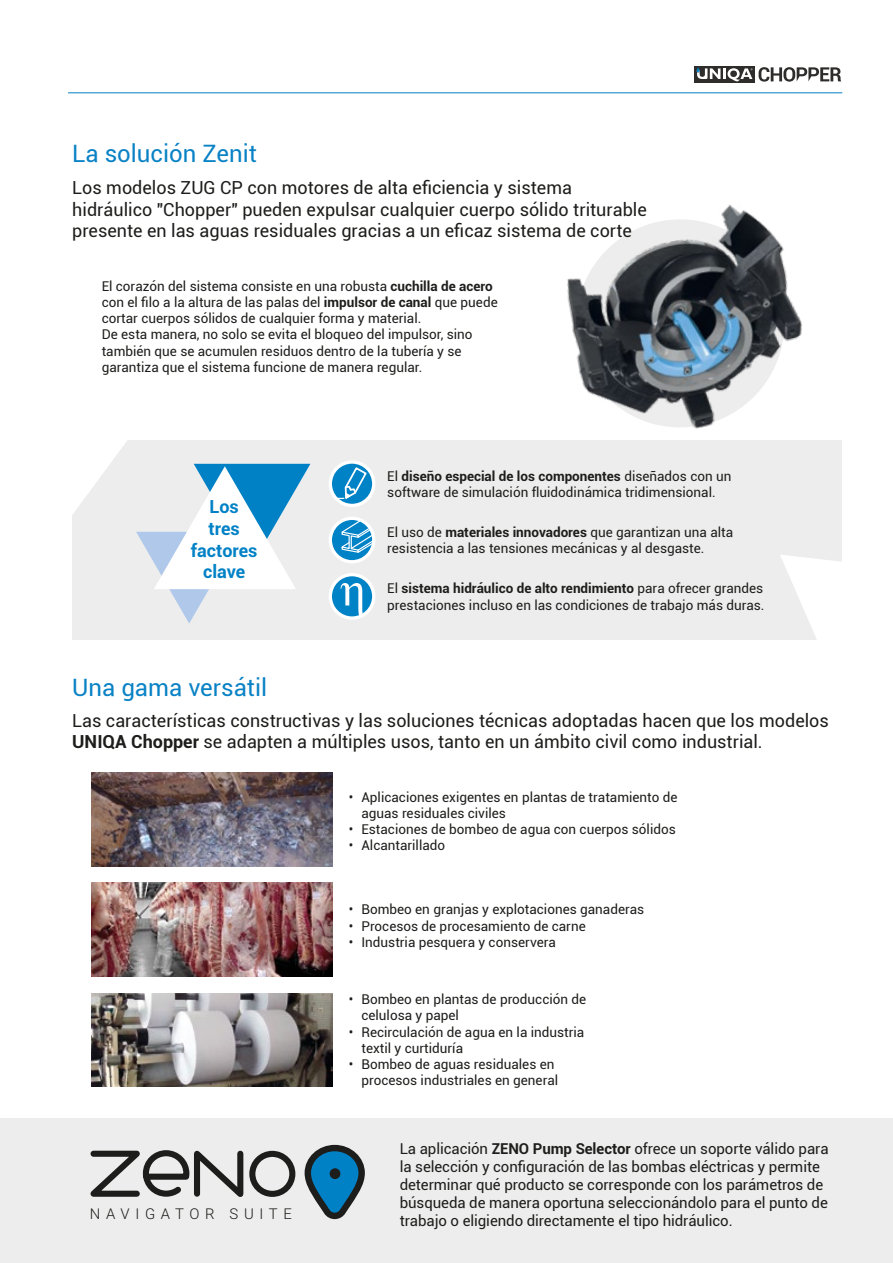
<style>
.page{position:relative;width:893px;height:1263px;background:#fff}
.page>*{position:absolute;margin:0;border:0;box-sizing:border-box;transform-origin:0 0}
.t1{font:24px "Roboto";color:#0982c5}
.t2{font:18px/21.6px "Roboto";color:#1d1d1b}
.t3{font:700 18px "Roboto";color:#0081c6}
.t4{font:15px/18px "Roboto";letter-spacing:-.005em;color:#1d1d1b}
.t5{font:300 14.85px "Roboto";letter-spacing:.38em;color:#1d1d1b}
.t6{font:13.5px/16.2px "Roboto";color:#1d1d1b}
.s1{font-weight:700}
</style>
<div class="page">
<div style="left:0;top:1118px;width:893px;height:145px;background:#ededed"></div>
<hr style="left:68px;top:92px;width:774px;height:1px;background:#0081c6">
<div style="left:694px;top:66px;width:60px;height:16px;background:#2e2d2c"></div>
<svg style="left:697px;top:67px;width:55px;height:14px"></svg>
<svg style="left:759px;top:67px;width:82px;height:15px"></svg>
<div style="left:72px;top:440px;width:770px;height:199px;background:#ededed"></div>
<svg style="left:780px;top:555px;width:62px;height:85px"></svg>
<img style="left:567px;top:204px;width:235px;height:225px">
<img style="left:91px;top:883px;width:242px;height:93px">
<img style="left:91px;top:773px;width:242px;height:93px">
<img style="left:91px;top:993px;width:242px;height:93px">
<div style="left:329px;top:460px;width:46px;height:47px;background:#fff;border-radius:50%"></div>
<div style="left:332px;top:464px;width:40px;height:40px;background:#0082c7;border-radius:50%"></div>
<svg style="left:337px;top:466px;width:31px;height:35px"></svg>
<div style="left:329px;top:517px;width:46px;height:46px;background:#fff;border-radius:50%"></div>
<div style="left:332px;top:520px;width:40px;height:40px;background:#0082c7;border-radius:50%"></div>
<svg style="left:341px;top:519px;width:33px;height:35px"></svg>
<div style="left:329px;top:573px;width:46px;height:47px;background:#fff;border-radius:50%"></div>
<div style="left:332px;top:576px;width:40px;height:40px;background:#0082c7;border-radius:50%"></div>
<svg style="left:341px;top:583px;width:22px;height:33px"></svg>
<svg style="left:304px;top:1144px;width:61px;height:76px"></svg>
<div style="left:330px;top:1168px;width:10px;height:11px;background:#1d1d1b;border-radius:50%"></div>
<svg style="left:90px;top:1150px;width:154px;height:47px"></svg>
<div style="left:249px;top:1151px;width:46px;height:46px;border:6px solid #1d1d1b;border-radius:50%"></div>
<svg style="left:72px;top:440px;width:238px;height:183px"></svg>
<p class="t1" style="left:72px;top:137px;width:186px">La solución Zenit</p>
<p class="t2" style="left:72px;top:176px;width:576px">Los modelos ZUG CP con motores de alta eficiencia y sistema hidráulico "Chopper" pueden expulsar cualquier cuerpo sólido triturable presente en las aguas residuales gracias a un eficaz sistema de corte</p>
<p class="t6" style="left:102px;top:277px;width:398px">El corazón del sistema consiste en una robusta <span class="s1">cuchilla de acero </span>con el filo a la altura de las palas del <span class="s1">impulsor de canal</span> que puede cortar cuerpos sólidos de cualquier forma y material.</p>
<p class="t6" style="left:102px;top:326px;width:372px">De esta manera, no solo se evita el bloqueo del impulsor, sino también que se acumulen residuos dentro de la tubería y se garantiza que el sistema funcione de manera regular.</p>
<p class="t3" style="left:209px;top:494px;width:31px">Los</p>
<p class="t3" style="left:209px;top:516px;width:33px">tres</p>
<p class="t3" style="left:191px;top:537px;width:68px">factores</p>
<p class="t3" style="left:203px;top:559px;width:44px">clave</p>
<p class="t1" style="left:72px;top:671px;width:196px">Una gama versátil</p>
<p class="t6" style="left:387px;top:467px;width:346px">El <span class="s1">diseño especial de los componentes</span> diseñados con un software de simulación fluidodinámica tridimensional.</p>
<p class="t6" style="left:387px;top:524px;width:347px">El uso de <span class="s1">materiales innovadores</span> que garantizan una alta resistencia a las tensiones mecánicas y al desgaste.</p>
<p class="t6" style="left:387px;top:580px;width:379px">El <span class="s1">sistema hidráulico de alto rendimiento</span> para ofrecer grandes prestaciones incluso en las condiciones de trabajo más duras.</p>
<p class="t2" style="left:72px;top:709px;width:758px">Las características constructivas y las soluciones técnicas adoptadas hacen que los modelos<br><span class="s1">UNIQA Chopper</span> se adapten a múltiples usos, tanto en un ámbito civil como industrial.</p>
<p class="t6" style="left:361px;top:788px;width:318px;text-indent:-13px">• Aplicaciones exigentes en plantas de tratamiento de aguas residuales civiles</p>
<p class="t6" style="left:349px;top:821px;width:329px">• Estaciones de bombeo de agua con cuerpos sólidos</p>
<p class="t6" style="left:349px;top:837px;width:98px">• Alcantarillado</p>
<p class="t6" style="left:349px;top:901px;width:297px">• Bombeo en granjas y explotaciones ganaderas</p>
<p class="t6" style="left:349px;top:917px;width:239px">• Procesos de procesamiento de carne</p>
<p class="t6" style="left:349px;top:933px;width:209px">• Industria pesquera y conservera</p>
<p class="t5" style="left:90px;top:1203px;width:203px">NAVIGATOR SUITE</p>
<p class="t6" style="left:361px;top:991px;width:226px;text-indent:-13px">• Bombeo en plantas de producción de celulosa y papel</p>
<p class="t6" style="left:361px;top:1023px;width:224px;text-indent:-13px">• Recirculación de agua en la industria textil y curtiduría</p>
<p class="t6" style="left:349px;top:1055px;width:211px;text-align:right">• Bombeo de aguas residuales en procesos industriales en general</p>
<p class="t4" style="left:400px;top:1139px;width:430px">La aplicación <span class="s1">ZENO Pump Selector</span> ofrece un soporte válido para la selección y configuración de las bombas eléctricas y permite determinar qué producto se corresponde con los parámetros de búsqueda de manera oportuna seleccionándolo para el punto de trabajo o eligiendo directamente el tipo hidráulico.</p>
</div>
